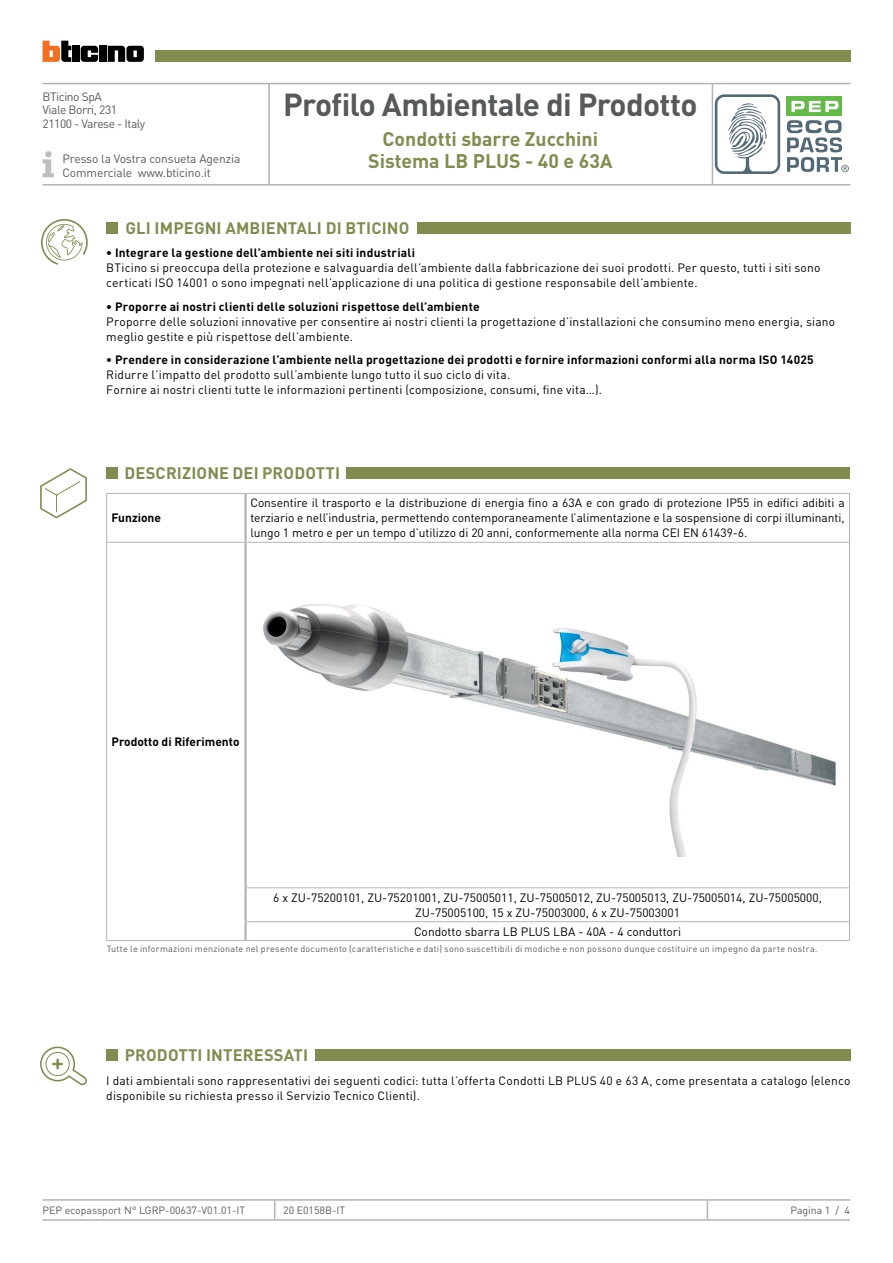
<style>
.page{position:relative;width:893px;height:1263px;background:#fff}
.page>*{position:absolute;margin:0;border:0;box-sizing:border-box;transform-origin:0 0}
.t1{font:700 31.5px "DIN Pro";letter-spacing:-.02em;color:#58595b}
.t2{font:700 19.5px/22.5px "DIN Pro";color:#808d4f;text-align:center}
.t3{font:700 16.5px "DIN Pro";letter-spacing:.01em;color:#808d4f}
.t4{font:12px/15px "DIN Pro";letter-spacing:.015em;color:#000}
.t5{font:700 12px "DIN Pro";letter-spacing:.015em;color:#000}
.t6{font:12px/13.5px "DIN Pro";letter-spacing:-.025em;color:#58595b}
.t7{font:10.5px "DIN Pro";color:#58595b}
.t8{font:9px "DIN Pro";letter-spacing:.025em;color:#58595b}
</style>
<div class="page">
<hr style="left:43px;top:1199px;width:232px;height:2px;background:#b1b4b6">
<hr style="left:275px;top:1199px;width:432px;height:2px;background:#b1b4b6">
<svg style="left:274px;top:1201px;width:1px;height:18px"></svg>
<hr style="left:707px;top:1199px;width:143px;height:2px;background:#b1b4b6">
<svg style="left:707px;top:1201px;width:1px;height:18px"></svg>
<hr style="left:43px;top:1219px;width:232px;height:2px;background:#b1b4b6">
<hr style="left:275px;top:1219px;width:432px;height:2px;background:#b1b4b6">
<hr style="left:707px;top:1219px;width:143px;height:2px;background:#b1b4b6">
<div style="left:786px;top:97px;width:56px;height:19px;background:#62bb46"></div>
<svg style="left:791px;top:101px;width:47px;height:11px"></svg>
<svg style="left:715px;top:94px;width:65px;height:80px"></svg>
<svg style="left:787px;top:120px;width:62px;height:52px"></svg>
<hr style="left:43px;top:83px;width:807px;height:1px;background:#b1b4b6">
<hr style="left:43px;top:184px;width:807px;height:2px;background:#b1b4b6">
<hr style="left:268px;top:84px;width:2px;height:100px;background:#b1b4b6">
<hr style="left:712px;top:84px;width:1px;height:100px;background:#b1b4b6">
<div style="left:155px;top:50px;width:695px;height:12px;background:#808d4f"></div>
<svg style="left:43px;top:151px;width:11px;height:26px"></svg>
<svg style="left:81px;top:46px;width:17px;height:16px"></svg>
<div style="left:99px;top:46px;width:7px;height:16px;background:#000"></div>
<div style="left:72px;top:46px;width:7px;height:16px;background:#000"></div>
<svg style="left:43px;top:41px;width:28px;height:21px"></svg>
<svg style="left:108px;top:46px;width:36px;height:16px"></svg>
<div style="left:106px;top:222px;width:12px;height:12px;background:#808d4f"></div>
<div style="left:417px;top:222px;width:433px;height:12px;background:#808d4f"></div>
<svg style="left:41px;top:219px;width:47px;height:46px"></svg>
<div style="left:106px;top:1049px;width:12px;height:12px;background:#808d4f"></div>
<div style="left:315px;top:1049px;width:535px;height:12px;background:#808d4f"></div>
<div style="left:106px;top:467px;width:12px;height:12px;background:#808d4f"></div>
<div style="left:346px;top:467px;width:504px;height:12px;background:#808d4f"></div>
<hr style="left:106px;top:493px;width:140px;height:1px;background:#b1b4b6">
<hr style="left:106px;top:494px;width:1px;height:48px;background:#b1b4b6">
<hr style="left:106px;top:542px;width:138px;height:1px;background:#b1b4b6">
<hr style="left:106px;top:543px;width:1px;height:345px;background:#b1b4b6">
<hr style="left:106px;top:888px;width:1px;height:34px;background:#b1b4b6">
<svg style="left:106px;top:922px;width:1px;height:18px"></svg>
<hr style="left:247px;top:921px;width:603px;height:1px;background:#b1b4b6">
<hr style="left:106px;top:940px;width:140px;height:1px;background:#b1b4b6">
<hr style="left:246px;top:940px;width:604px;height:1px;background:#b1b4b6">
<hr style="left:246px;top:493px;width:604px;height:1px;background:#b1b4b6">
<hr style="left:849px;top:494px;width:1px;height:48px;background:#b1b4b6">
<hr style="left:247px;top:542px;width:603px;height:1px;background:#b1b4b6">
<hr style="left:849px;top:543px;width:1px;height:344px;background:#b1b4b6">
<hr style="left:247px;top:887px;width:603px;height:1px;background:#b1b4b6">
<hr style="left:849px;top:888px;width:1px;height:33px;background:#b1b4b6">
<svg style="left:849px;top:922px;width:1px;height:18px"></svg>
<hr style="left:244px;top:494px;width:3px;height:48px;background:#b1b4b6">
<hr style="left:244px;top:542px;width:3px;height:346px;background:#b1b4b6">
<hr style="left:244px;top:888px;width:3px;height:34px;background:#b1b4b6">
<hr style="left:244px;top:922px;width:3px;height:18px;background:#b1b4b6">
<img style="left:263px;top:604px;width:573px;height:253px">
<svg style="left:40px;top:468px;width:47px;height:50px"></svg>
<svg style="left:40px;top:1046px;width:47px;height:39px"></svg>
<p class="t6" style="left:43px;top:89px;width:104px">BTicino SpA<br>Viale Borri, 231<br>21100 - Varese - Italy</p>
<p class="t6" style="left:62px;top:152px;width:179px">Presso la Vostra consueta Agenzia<br>Commerciale www.bticino.it</p>
<h1 class="t1" style="left:283px;top:83px;width:416px">Profilo Ambientale di Prodotto</h1>
<h2 class="t2" style="left:368px;top:127px;width:246px">Condotti sbarre Zucchini<br>Sistema LB PLUS - 40 e 63A</h2>
<h3 class="t3" style="left:125px;top:217px;width:285px">GLI IMPEGNI AMBIENTALI DI BTICINO</h3>
<p class="t5" style="left:106px;top:245px;width:310px">• Integrare la gestione dell’ambiente nei siti industriali</p>
<p class="t4" style="left:106px;top:260px;width:716px">BTicino si preoccupa della protezione e salvaguardia dell’ambiente dalla fabbricazione dei suoi prodotti. Per questo, tutti i siti sono certicati ISO 14001 o sono impegnati nell’applicazione di una politica di gestione responsabile dell’ambiente.</p>
<p class="t5" style="left:106px;top:298px;width:375px">• Proporre ai nostri clienti delle soluzioni rispettose dell’ambiente</p>
<p class="t4" style="left:106px;top:313px;width:730px">Proporre delle soluzioni innovative per consentire ai nostri clienti la progettazione d’installazioni che consumino meno energia, siano meglio gestite e più rispettose dell’ambiente.</p>
<p class="t5" style="left:106px;top:352px;width:709px">• Prendere in considerazione l’ambiente nella progettazione dei prodotti e fornire informazioni conformi alla norma ISO 14025</p>
<p class="t4" style="left:106px;top:367px;width:497px">Ridurre l’impatto del prodotto sull’ambiente lungo tutto il suo ciclo di vita.<br>Fornire ai nostri clienti tutte le informazioni pertinenti (composizione, consumi, fine vita…).</p>
<h3 class="t3" style="left:125px;top:462px;width:217px">DESCRIZIONE DEI PRODOTTI</h3>
<p class="t5" style="left:112px;top:510px;width:51px">Funzione</p>
<p class="t4" style="left:250px;top:495px;width:596px;text-align:justify">Consentire il trasporto e la distribuzione di energia fino a 63A e con grado di protezione IP55 in edifici adibiti a terziario e nell’industria, permettendo contemporaneamente l’alimentazione e la sospensione di corpi illuminanti, lungo 1 metro e per un tempo d’utilizzo di 20 anni, conformemente alla norma CEI EN 61439-6.</p>
<p class="t5" style="left:112px;top:733px;width:129px">Prodotto di Riferimento</p>
<p class="t4" style="left:273px;top:889px;width:550px;text-align:center">6 x ZU-75200101, ZU-75201001, ZU-75005011, ZU-75005012, ZU-75005013, ZU-75005014, ZU-75005000,<br>ZU-75005100, 15 x ZU-75003000, 6 x ZU-75003001</p>
<p class="t4" style="left:414px;top:923px;width:269px">Condotto sbarra LB PLUS LBA - 40A - 4 conduttori</p>
<p class="t8" style="left:107px;top:943px;width:712px">Tutte le informazioni menzionate nel presente documento (caratteristiche e dati) sono suscettibili di modiche e non possono dunque costituire un impegno da parte nostra.</p>
<h3 class="t3" style="left:125px;top:1044px;width:185px">PRODOTTI INTERESSATI</h3>
<p class="t4" style="left:106px;top:1072px;width:746px">I dati ambientali sono rappresentativi dei seguenti codici: tutta l’offerta Condotti LB PLUS 40 e 63 A, come presentata a catalogo (elenco disponibile su richiesta presso il Servizio Tecnico Clienti).</p>
<p class="t7" style="left:43px;top:1203px;width:204px">PEP ecopassport N° LGRP-00637-V01.01-IT</p>
<p class="t7" style="left:283px;top:1203px;width:64px">20 E0158B-IT</p>
<p class="t7" style="left:790px;top:1203px;width:61px">Pagina 1 / 4</p>
</div>
